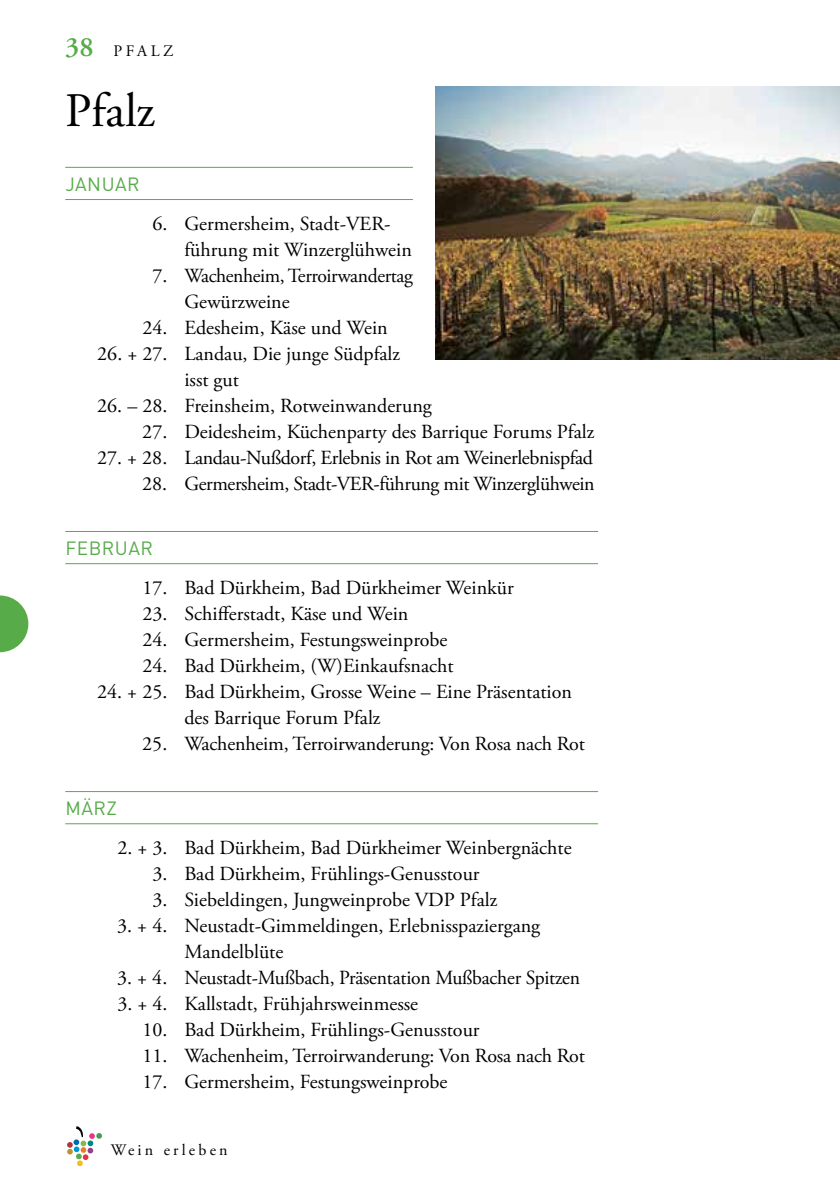
<style>
.page{position:relative;width:840px;height:1191px;background:#fff}
.page>*{position:absolute;margin:0;border:0;box-sizing:border-box;transform-origin:0 0}
.t1{font:48px "Adobe Garamond Pro";color:#000}
.t2{font:20px/26px "Adobe Garamond Pro";color:#000}
.t3{font:20px/26px "Adobe Garamond Pro";letter-spacing:-.02em;color:#000}
.t4{font:19px "DIN Pro";letter-spacing:.025em;color:#57ac49}
.t5{font:16px "Adobe Garamond Pro";letter-spacing:.2em;color:#000}
.s1{font-weight:600;font-size:28px;color:#57ac49}
</style>
<div class="page">
<svg style="left:96px;top:1132px;width:6px;height:7px"></svg>
<svg style="left:67px;top:1126px;width:28px;height:40px"></svg>
<svg style="left:0;top:595px;width:28px;height:57px"></svg>
<hr style="left:65px;top:167px;width:347px;height:1px;background:#57ac49">
<hr style="left:65px;top:199px;width:347px;height:1px;background:#57ac49">
<hr style="left:65px;top:531px;width:532px;height:1px;background:#57ac49">
<hr style="left:65px;top:563px;width:532px;height:1px;background:#57ac49">
<hr style="left:65px;top:791px;width:532px;height:1px;background:#57ac49">
<hr style="left:65px;top:823px;width:532px;height:1px;background:#57ac49">
<img style="left:435px;top:86px;width:404px;height:273px">
<p class="t5" style="left:65px;top:41px;width:61px"><span class="s1">38</span> Pfa</p>
<p class="t5" style="left:151px;top:41px;width:20px">lz</p>
<h1 class="t1" style="left:65px;top:81px;width:91px">Pfalz</h1>
<p class="t4" style="left:65px;top:169px;width:76px">JANUAR</p>
<p class="t2" style="left:184px;top:211px;width:229px;text-indent:-32px">6. Germersheim, Stadt-VER&shy;führung mit Winzerglühwein</p>
<p class="t3" style="left:184px;top:263px;width:230px;text-indent:-32px">7. Wachenheim, Terroirwandertag<br>Gewürzweine</p>
<p class="t2" style="left:142px;top:315px;width:246px">24. Edesheim, Käse und Wein</p>
<p class="t2" style="left:184px;top:341px;width:217px;text-indent:-87px">26. + 27. Landau, Die junge Südpfalz isst gut</p>
<p class="t2" style="left:97px;top:393px;width:336px">26. – 28. Freinsheim, Rotweinwanderung</p>
<p class="t2" style="left:142px;top:419px;width:453px">27. Deidesheim, Küchenparty des Barrique Forums Pfalz</p>
<p class="t3" style="left:97px;top:445px;width:497px">27. + 28. Landau-Nußdorf, Erlebnis in Rot am Weinerlebnispfad</p>
<p class="t3" style="left:142px;top:471px;width:453px">28. Germersheim, Stadt-VER-führung mit Winzerglühwein</p>
<p class="t4" style="left:65px;top:533px;width:89px">FEBRUAR</p>
<p class="t2" style="left:142px;top:575px;width:372px">17. Bad Dürkheim, Bad Dürkheimer Weinkür</p>
<p class="t2" style="left:142px;top:601px;width:267px">23. S chifferstadt, Käse und Wein</p>
<p class="t2" style="left:142px;top:627px;width:306px">24. Germersheim, Festungsweinprobe</p>
<p class="t2" style="left:142px;top:653px;width:312px">24. Bad Dürkheim, (W)Einkaufsnacht</p>
<p class="t2" style="left:184px;top:679px;width:389px;text-indent:-87px">24. + 25. Bad Dürkheim, Grosse Weine – Eine Präsentation des Barrique Forum Pfalz</p>
<p class="t2" style="left:142px;top:731px;width:444px">25. Wachenheim, Terroirwanderung: Von Rosa nach Rot</p>
<p class="t4" style="left:65px;top:793px;width:53px">MÄRZ</p>
<p class="t2" style="left:117px;top:835px;width:455px">2. + 3. Bad Dürkheim, Bad Dürkheimer Weinbergnächte</p>
<p class="t2" style="left:152px;top:861px;width:328px">3. Bad Dürkheim, Frühlings-Genusstour</p>
<p class="t2" style="left:152px;top:887px;width:346px">3. Siebeldingen, Jungweinprobe VDP Pfalz</p>
<p class="t2" style="left:184px;top:913px;width:357px;text-indent:-67px">3. + 4. Neustadt-Gimmeldingen, Erlebnisspaziergang<br>Mandelblüte</p>
<p class="t2" style="left:117px;top:965px;width:464px">3. + 4. Neustadt-Mußbach, Präsentation Mußbacher Spitzen</p>
<p class="t2" style="left:117px;top:991px;width:302px">3. + 4. Kallstadt, Frühjahrsweinmesse</p>
<p class="t2" style="left:142px;top:1017px;width:338px">10. Bad Dürkheim, Frühlings-Genusstour</p>
<p class="t2" style="left:142px;top:1043px;width:444px">11. Wachenheim, Terroirwanderung: Von Rosa nach Rot</p>
<p class="t2" style="left:142px;top:1069px;width:306px">17. Germersheim, Festungsweinprobe</p>
<p class="t5" style="left:111px;top:1140px;width:118px">Wein erleben</p>
</div>
